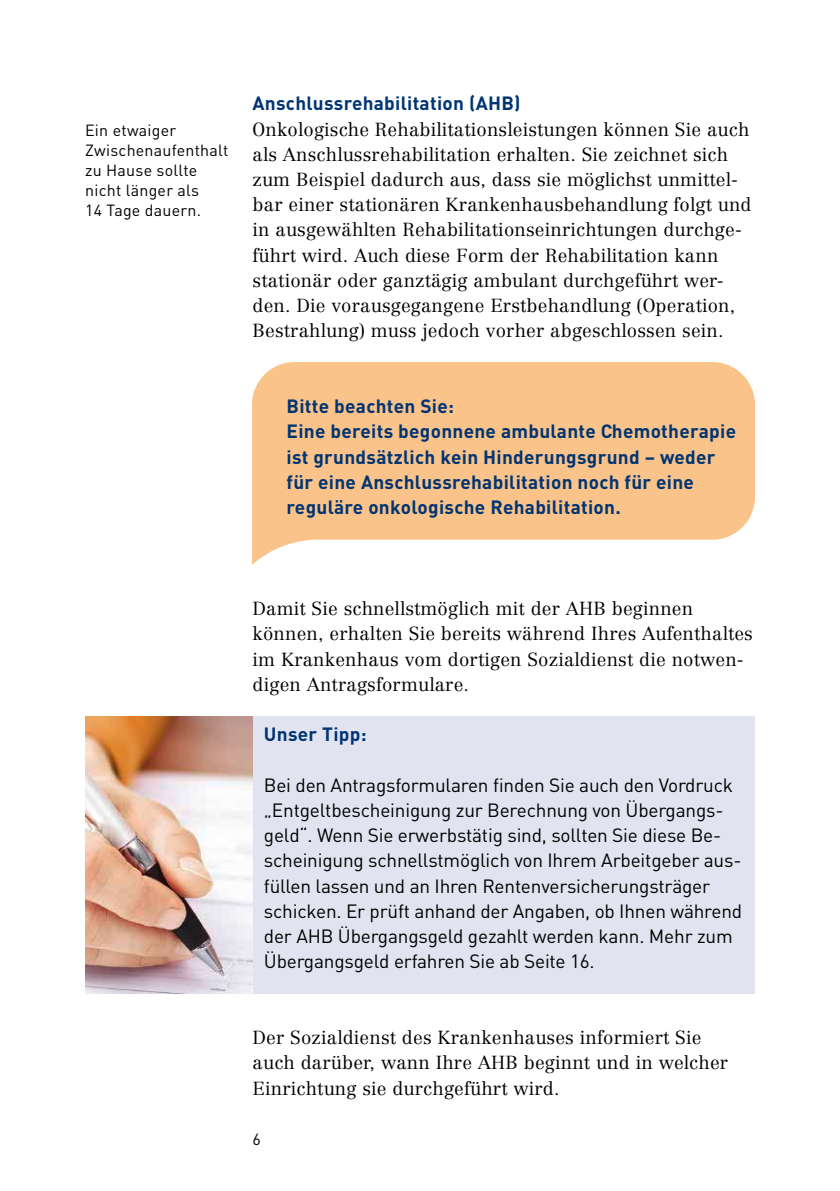
<style>
.page{position:relative;width:840px;height:1191px;background:#fff}
.page>*{position:absolute;margin:0;border:0;box-sizing:border-box;transform-origin:0 0}
.t1{font:19px/25.2px "DIN";letter-spacing:-.01em;color:#000}
.t2{font:700 19px/25.2px "DIN";letter-spacing:.015em;color:#003472}
.t3{font:300 18.6px/25.2px "Centennial";letter-spacing:.01em;color:#000}
.t4{font:16px/20.2px "DIN";letter-spacing:.015em;color:#000}
</style>
<div class="page">
<div style="left:252px;top:716px;width:502px;height:277px;background:#e2e3f0"></div>
<img style="left:85px;top:716px;width:167px;height:277px">
<p class="t4" style="left:85px;top:119px;width:145px">Ein etwaiger<br>Zwischenaufenthalt zu Hause sollte nicht länger als<br>14 Tage dauern.</p>
<h3 class="t2" style="left:252px;top:90px;width:269px">Anschlussrehabilitation (AHB)</h3>
<p class="t3" style="left:252px;top:116px;width:500px">Onkologische Rehabilitationsleistungen können Sie auch als Anschlussrehabilitation erhalten. Sie zeichnet sich zum Beispiel dadurch aus, dass sie möglichst unmittel&shy;bar einer stationären Krankenhausbehandlung folgt und in ausgewählten Rehabilitationseinrichtungen durchge&shy;führt wird. Auch diese Form der Rehabilitation kann stationär oder ganztägig ambulant durchgeführt wer&shy;den. Die vorausgegangene Erstbehandlung (Operation, Bestrahlung) muss jedoch vorher abgeschlossen sein.</p>
<p class="t2" style="left:286px;top:393px;width:169px">Bitte beachten Sie:</p>
<p class="t2" style="left:286px;top:418px;width:451px">Eine bereits begonnene ambulante Chemotherapie ist grundsätzlich kein Hinderungsgrund – weder für eine Anschlussrehabilitation noch für eine reguläre onkologische Rehabilitation.</p>
<p class="t3" style="left:252px;top:596px;width:501px">Damit Sie schnellstmöglich mit der AHB beginnen können, erhalten Sie bereits während Ihres Aufenthaltes im Krankenhaus vom dortigen Sozialdienst die notwen&shy;digen Antragsformulare.</p>
<h3 class="t2" style="left:264px;top:721px;width:104px">Unser Tipp:</h3>
<p class="t1" style="left:264px;top:772px;width:479px">Bei den Antragsformularen finden Sie auch den Vordruck „Entgelt bescheinigung zur Berechnung von Übergangs&shy;geld“. Wenn Sie erwerbstätig sind, sollten Sie diese Be&shy;scheinigung schnellstmöglich von Ihrem Arbeit geber aus&shy;füllen lassen und an Ihren Rentenversicherungs träger schicken. Er prüft anhand der Angaben, ob Ihnen während der AHB Übergangsgeld gezahlt werden kann. Mehr zum Übergangsgeld erfahren Sie ab Seite 16.</p>
<p class="t3" style="left:252px;top:1024px;width:477px">Der Sozialdienst des Krankenhauses informiert Sie auch darüber, wann Ihre AHB beginnt und in welcher<br>Einrichtung sie durchgeführt wird.</p>
<p class="t4" style="left:252px;top:1128px;width:10px">6</p>
</div>
